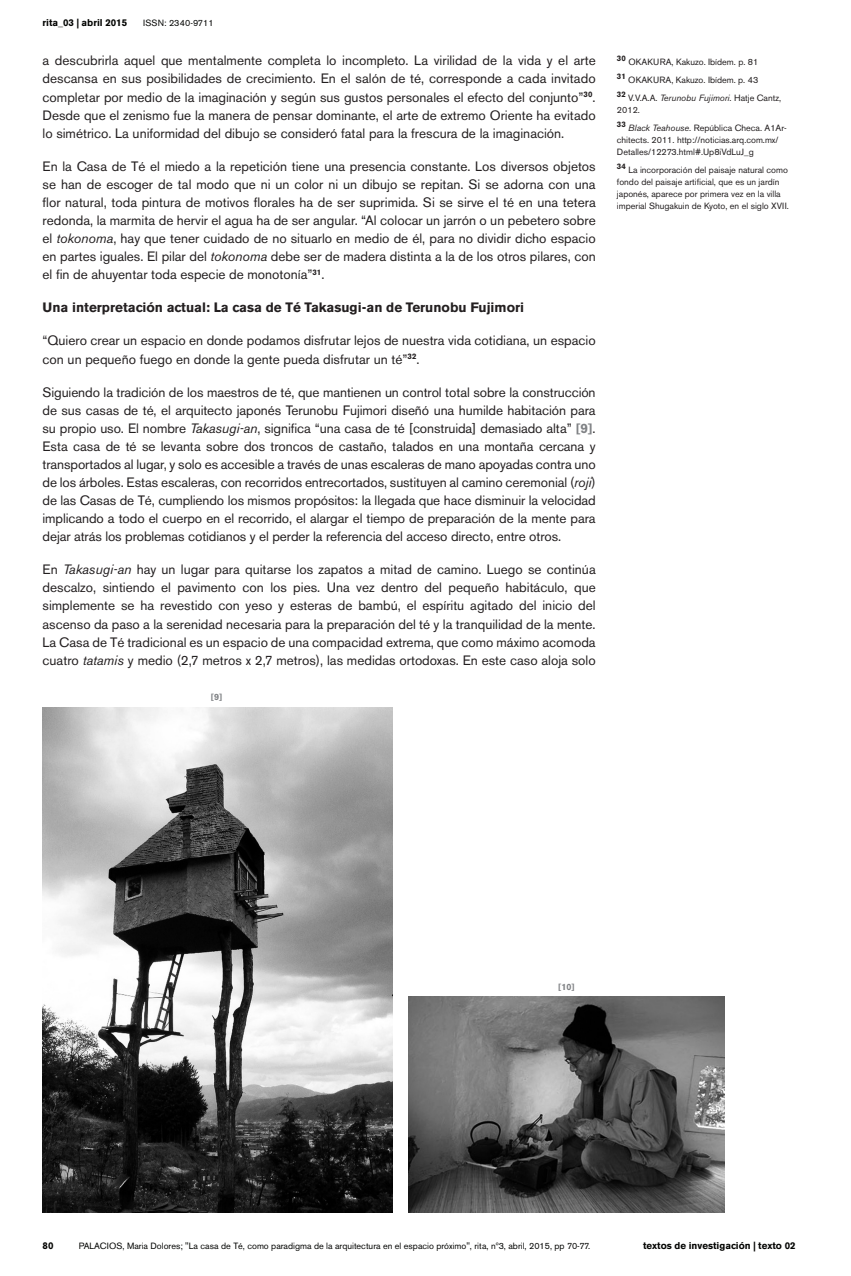
<style>
.page{position:relative;width:851px;height:1276px;background:#fff}
.page>*{position:absolute;margin:0;border:0;box-sizing:border-box;transform-origin:0 0}
.Normal__Web{font:13.5px/18px "Akzidenz Grotesk BE";color:#231f20;text-align:justify}
.Normal__Web-2{font:700 13.5px "Akzidenz Grotesk BE";color:#231f20}
.t1{font:700 9.75px "Akzidenz Grotesk BE";color:#040503}
.notas{font:9px/12px "Akzidenz Grotesk BE";color:#231f20}
.t2{font:9px "Akzidenz Grotesk BE";color:#040503}
.t3{font:9px "Akzidenz Grotesk BE";letter-spacing:.02em;color:#040503}
.staff{font:700 9px "Akzidenz Grotesk BE";color:#808285}
.notas-2{font:700 7.8px "Akzidenz Grotesk BE";color:#231f20}
.s1{font-style:italic}
.s2{font-weight:700;color:#808285}
</style>
<div class="page">
<img style="left:408px;top:996px;width:316px;height:216px">
<img style="left:43px;top:707px;width:349px;height:505px">
<p class="t1" style="left:43px;top:17px;width:86px">rita_03 | abril 2015</p>
<p class="t3" style="left:143px;top:17px;width:72px">ISSN: 2340-9711</p>
<p class="Normal__Web" style="left:43px;top:52px;width:554px">a descubrirla aquel que mentalmente completa lo incompleto. La virilidad de la vida y el arte descansa en sus posibilidades de crecimiento. En el salón de té, corresponde a cada invitado completar por medio de la imaginación y según sus gustos personales el efecto del conjunto”<sup>30</sup>.<br>Desde que el zenismo fue la manera de pensar dominante, el arte de extremo Oriente ha evitado lo simétrico. La uniformidad del dibujo se consideró fatal para la frescura de la imaginación.</p>
<p class="Normal__Web" style="left:43px;top:157px;width:554px">En la Casa de Té el miedo a la repetición tiene una presencia constante. Los diversos objetos se han de escoger de tal modo que ni un color ni un dibujo se repitan. Si se adorna con una flor natural, toda pintura de motivos florales ha de ser suprimida. Si se sirve el té en una tetera redonda, la marmita de hervir el agua ha de ser angular. “Al colocar un jarrón o un pebetero sobre el <span class="s1">tokonoma</span>, hay que tener cuidado de no situarlo en medio de él, para no dividir dicho espacio en partes iguales. El pilar del <span class="s1">tokonoma</span> debe ser de madera distinta a la de los otros pilares, con el fin de ahuyentar toda especie de monotonía”<sup>31</sup>.</p>
<p class="Normal__Web-2" style="left:43px;top:300px;width:483px">Una interpretación actual: La casa de Té Takasugi-an de Terunobu Fujimori</p>
<p class="Normal__Web" style="left:43px;top:332px;width:554px">“Quiero crear un espacio en donde podamos disfrutar lejos de nuestra vida cotidiana, un espacio con un pequeño fuego en donde la gente pueda disfrutar un té”<sup>32</sup>.</p>
<p class="Normal__Web" style="left:43px;top:383px;width:554px">Siguiendo la tradición de los maestros de té, que mantienen un control total sobre la construcción de sus casas de té, el arquitecto japonés Terunobu Fujimori diseñó una humilde habitación para su propio uso. El nombre <span class="s1">Takasugi-an</span>, significa “una casa de té [construida] demasiado alta” <span class="s2">[9]</span>.<br>Esta casa de té se levanta sobre dos troncos de castaño, talados en una montaña cercana y transportados al lugar, y solo es accesible a través de unas escaleras de mano apoyadas contra uno de los árboles. Estas escaleras, con recorridos entrecortados, sustituyen al camino ceremonial (<span class="s1">roji</span>) de las Casas de Té, cumpliendo los mismos propósitos: la llegada que hace disminuir la velocidad implicando a todo el cuerpo en el recorrido, el alargar el tiempo de preparación de la mente para dejar atrás los problemas cotidianos y el perder la referencia del acceso directo, entre otros.</p>
<p class="Normal__Web" style="left:43px;top:560px;width:554px">En <span class="s1">Takasugi-an</span> hay un lugar para quitarse los zapatos a mitad de camino. Luego se continúa descalzo, sintiendo el pavimento con los pies. Una vez dentro del pequeño habitáculo, que simplemente se ha revestido con yeso y esteras de bambú, el espíritu agitado del inicio del ascenso da paso a la serenidad necesaria para la preparación del té y la tranquilidad de la mente.<br>La Casa de Té tradicional es un espacio de una compacidad extrema, que como máximo acomoda cuatro <span class="s1">tatamis</span> y medio (2,7 metros x 2,7 metros), las medidas ortodoxas. En este caso aloja solo</p>
<p class="staff" style="left:211px;top:691px;width:13px">[9]</p>
<p class="notas-2" style="left:617px;top:54px;width:11px">30</p>
<p class="notas" style="left:628px;top:56px;width:131px">OKAKURA, Kakuzo. Ibídem. p. 81</p>
<p class="notas-2" style="left:617px;top:72px;width:10px">31</p>
<p class="notas" style="left:628px;top:74px;width:131px">OKAKURA, Kakuzo. Ibídem. p. 43</p>
<p class="notas-2" style="left:617px;top:90px;width:10px">32</p>
<p class="notas" style="left:617px;top:92px;width:166px;text-indent:11px">V.V.A.A. <span class="s1">Terunobu Fujimori</span>. Hatje Cantz,<br>2012.</p>
<p class="notas-2" style="left:617px;top:120px;width:10px">33</p>
<p class="notas" style="left:617px;top:122px;width:171px;text-indent:11px"><span class="s1">Black Teahouse</span>. República Checa. A1Ar&shy;chitects. 2011. http://noticias.arq.com.mx/<br>Detalles/12273.html#.Up8iVdLuJ_g</p>
<p class="notas-2" style="left:617px;top:162px;width:11px">34</p>
<p class="notas" style="left:617px;top:164px;width:173px;text-indent:11px">La incorporación del paisaje natural como fondo del paisaje artificial, que es un jardín japonés, aparece por primera vez en la villa imperial Shugakuin de Kyoto, en el siglo XVII.</p>
<p class="staff" style="left:558px;top:981px;width:18px">[10]</p>
<p class="t1" style="left:43px;top:1240px;width:13px">80</p>
<p class="t2" style="left:79px;top:1240px;width:513px">PALACIOS, Maria Dolores; "La casa de Té, como paradigma de la arquitectura en el espacio próximo", rita, nº3, abril, 2015, pp 70-77.</p>
<p class="t1" style="left:643px;top:1240px;width:154px">textos de investigación | texto 02</p>
</div>
